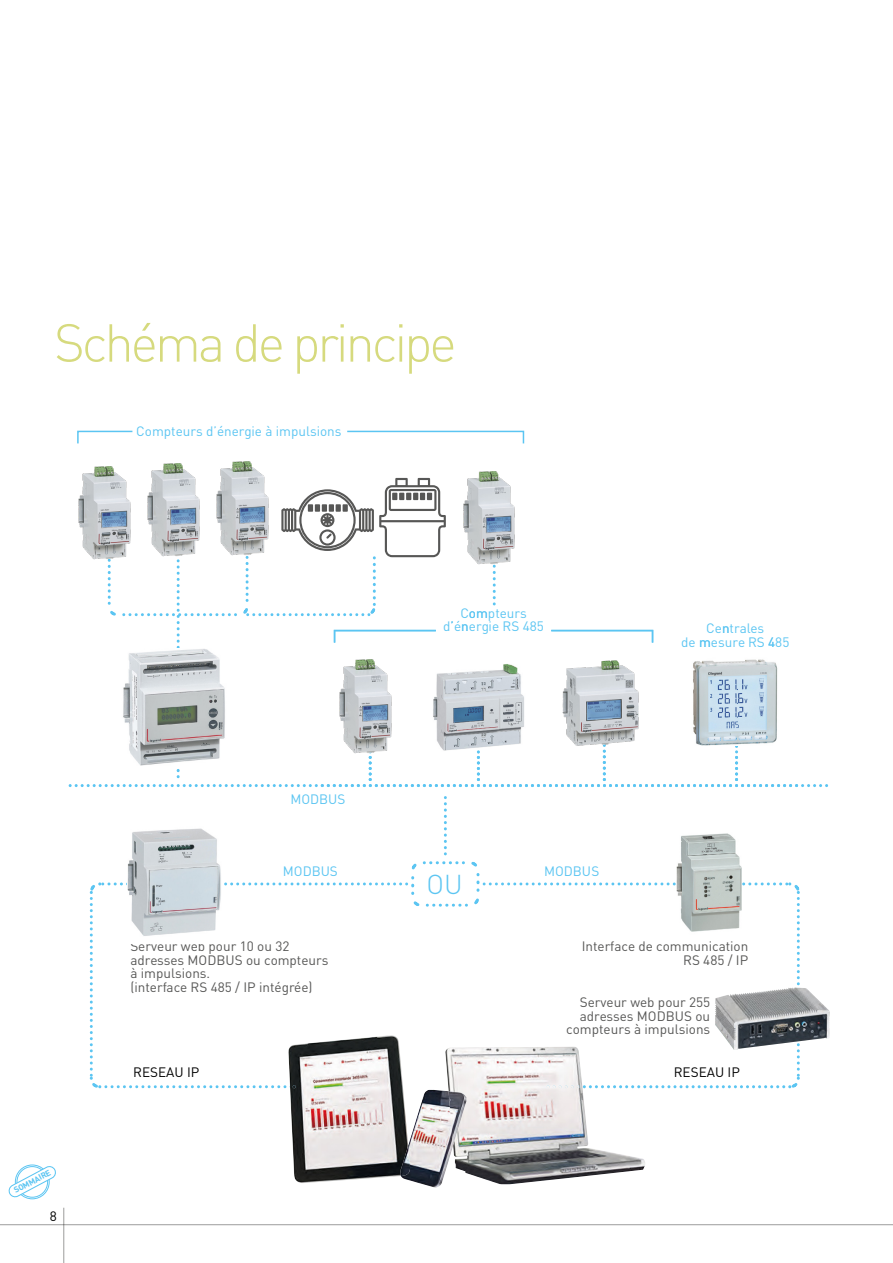
<style>
.page{position:relative;width:893px;height:1263px;background:#fff}
.page>*{position:absolute;margin:0;border:0;box-sizing:border-box;transform-origin:0 0}
.t1{font:300 52.5px "DIN Pro";letter-spacing:-.06em;color:#d6da7e}
.t2{font:300 27px "DIN Pro";color:#5bc5f2}
.t3{font:13.5px/13.5px "DIN Pro";color:#575756;text-align:right}
.t4{font:13.5px/13.5px "DIN Pro";color:#5bc5f2;text-align:center}
.t5{font:13.5px "DIN Pro";color:#000}
.t6{font:700 8.25px "DIN Pro";color:#5bc5f2}
</style>
<div class="page">
<hr style="left:63px;top:1208px;width:1px;height:55px;background:#9d9d9c">
<hr style="left:0;top:1224px;width:893px;height:1px;background:#9d9d9c">
<div style="left:15px;top:1165px;width:35px;height:34px;border:1px solid #5bc5f2;border-radius:50%"></div>
<svg style="left:11px;top:1167px;width:44px;height:31px"></svg>
<img style="left:78px;top:466px;width:44px;height:94px">
<img style="left:123px;top:678px;width:102px;height:60px">
<svg style="left:77px;top:430px;width:56px;height:14px"></svg>
<svg style="left:347px;top:430px;width:178px;height:14px"></svg>
<img style="left:453px;top:1090px;width:192px;height:94px">
<img style="left:290px;top:1090px;width:111px;height:93px">
<img style="left:401px;top:1090px;width:52px;height:97px">
<img style="left:449px;top:1091px;width:17px;height:55px">
<img style="left:400px;top:1146px;width:10px;height:30px">
<svg style="left:68px;top:738px;width:762px;height:352px"></svg>
<img style="left:427px;top:664px;width:103px;height:87px">
<img style="left:560px;top:660px;width:88px;height:92px">
<svg style="left:551px;top:630px;width:102px;height:13px"></svg>
<img style="left:151px;top:463px;width:44px;height:15px">
<img style="left:220px;top:461px;width:45px;height:17px">
<img style="left:463px;top:471px;width:52px;height:102px">
<img style="left:335px;top:678px;width:61px;height:83px">
<img style="left:691px;top:659px;width:87px;height:87px">
<svg style="left:493px;top:566px;width:3px;height:39px"></svg>
<svg style="left:106px;top:478px;width:340px;height:200px"></svg>
<h1 class="t1" style="left:54px;top:307px;width:404px">Schéma de principe</h1>
<p class="t4" style="left:136px;top:423px;width:207px">Compteurs d’énergie à impulsions</p>
<p class="t4" style="left:290px;top:792px;width:57px">MODBUS</p>
<p class="t4" style="left:443px;top:605px;width:102px">Compteurs<br>d é ergie RS 485</p>
<p class="t4" style="left:451px;top:619px;width:20px">’ n</p>
<p class="t4" style="left:722px;top:621px;width:9px">n</p>
<p class="t4" style="left:699px;top:634px;width:13px">m</p>
<p class="t4" style="left:768px;top:634px;width:9px">4</p>
<p class="t4" style="left:681px;top:621px;width:110px">Ce trales<br>de esure RS 85</p>
<p class="t4" style="left:283px;top:864px;width:57px">MODBUS</p>
<p class="t4" style="left:544px;top:864px;width:57px">MODBUS</p>
<h2 class="t2" style="left:426px;top:865px;width:38px">OU</h2>
<p class="t3" style="left:130px;top:939px;width:200px;text-align:left">Serveur web pour 10 ou 32 adresses MODBUS ou compteurs à impulsions.<br>(interface RS 485 / IP intégrée)</p>
<p class="t3" style="left:582px;top:939px;width:168px">Interface de communication<br>RS 485 / IP</p>
<p class="t3" style="left:566px;top:995px;width:146px">Serveur web pour 255 adresses MODBUS ou compteurs à impulsions</p>
<p class="t6" style="left:12px;top:1186px;width:42px;rotate:-28deg">SOMMAIRE</p>
<p class="t5" style="left:50px;top:1207px;width:9px">8</p>
<p class="t5" style="left:133px;top:1063px;width:68px">RESEAU IP</p>
<p class="t5" style="left:674px;top:1063px;width:68px">RESEAU IP</p>
</div>
